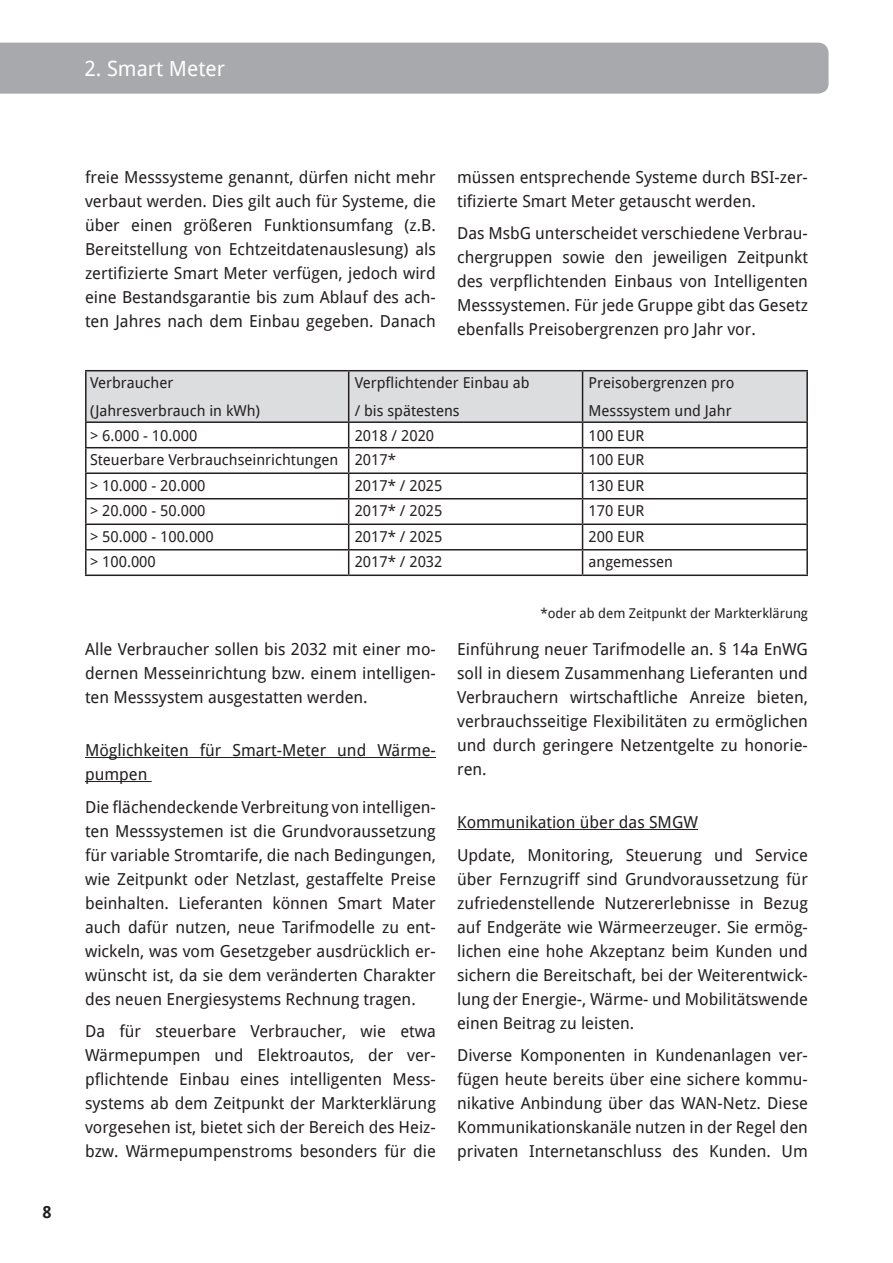
<style>
.page{position:relative;width:893px;height:1263px;background:#fff}
.page>*{position:absolute;margin:0;border:0;box-sizing:border-box;transform-origin:0 0}
.Numerierung{font:21px "Droid Sans";color:#fff}
.subhead{font:16.5px/24px "Droid Sans";color:#231f20;text-align:justify}
.t1{font:700 16.5px "Droid Sans";color:#231f20}
.t2{font:15px "Droid Sans";color:#231f20}
.subhead_Themenkasten{font:13.5px "Droid Sans";color:#231f20}
</style>
<div class="page">
<div style="left:0;top:43px;width:828px;height:51px;background:#a8a9ad"></div>
<hr style="left:85px;top:370px;width:264px;height:1px;background:#231f20">
<hr style="left:85px;top:371px;width:2px;height:50px;background:#231f20">
<hr style="left:349px;top:370px;width:234px;height:1px;background:#231f20">
<hr style="left:583px;top:370px;width:225px;height:1px;background:#231f20">
<hr style="left:806px;top:371px;width:2px;height:50px;background:#231f20">
<hr style="left:85px;top:421px;width:264px;height:2px;background:#231f20">
<hr style="left:85px;top:423px;width:2px;height:24px;background:#231f20">
<hr style="left:583px;top:421px;width:225px;height:2px;background:#231f20">
<hr style="left:806px;top:423px;width:2px;height:24px;background:#231f20">
<hr style="left:85px;top:447px;width:264px;height:1px;background:#231f20">
<hr style="left:85px;top:448px;width:2px;height:24px;background:#231f20">
<hr style="left:583px;top:447px;width:225px;height:1px;background:#231f20">
<hr style="left:806px;top:448px;width:2px;height:24px;background:#231f20">
<hr style="left:85px;top:472px;width:264px;height:2px;background:#231f20">
<hr style="left:85px;top:474px;width:2px;height:24px;background:#231f20">
<hr style="left:583px;top:472px;width:225px;height:2px;background:#231f20">
<hr style="left:806px;top:474px;width:2px;height:24px;background:#231f20">
<hr style="left:85px;top:498px;width:264px;height:1px;background:#231f20">
<hr style="left:85px;top:499px;width:2px;height:24px;background:#231f20">
<hr style="left:583px;top:498px;width:225px;height:1px;background:#231f20">
<hr style="left:806px;top:499px;width:2px;height:24px;background:#231f20">
<hr style="left:85px;top:523px;width:264px;height:2px;background:#231f20">
<hr style="left:85px;top:525px;width:2px;height:24px;background:#231f20">
<hr style="left:583px;top:523px;width:225px;height:2px;background:#231f20">
<hr style="left:806px;top:525px;width:2px;height:24px;background:#231f20">
<hr style="left:85px;top:549px;width:264px;height:1px;background:#231f20">
<hr style="left:85px;top:550px;width:2px;height:24px;background:#231f20">
<hr style="left:583px;top:549px;width:225px;height:1px;background:#231f20">
<svg style="left:86px;top:371px;width:721px;height:203px"></svg>
<hr style="left:806px;top:550px;width:2px;height:24px;background:#231f20">
<hr style="left:85px;top:574px;width:264px;height:2px;background:#231f20">
<hr style="left:349px;top:574px;width:234px;height:2px;background:#231f20">
<hr style="left:583px;top:574px;width:225px;height:2px;background:#231f20">
<hr style="left:85px;top:757px;width:351px;height:1px;background:#231f20">
<hr style="left:85px;top:781px;width:67px;height:1px;background:#231f20">
<hr style="left:457px;top:829px;width:241px;height:1px;background:#231f20">
<p class="Numerierung" style="left:84px;top:56px;width:142px">2. Smart Meter</p>
<p class="t1" style="left:43px;top:1202px;width:11px">8</p>
<p class="subhead" style="left:85px;top:165px;width:352px">freie Messsysteme genannt, dürfen nicht mehr verbaut werden. Dies gilt auch für Systeme, die über einen größeren Funktionsumfang (z.B.<br>Bereitstellung von Echtzeitdatenauslesung) als zertifizierte Smart Meter verfügen, jedoch wird eine Bestandsgarantie bis zum Ablauf des ach&shy;ten Jahres nach dem Einbau gegeben. Danach</p>
<p class="subhead" style="left:457px;top:165px;width:352px">müssen entsprechende Systeme durch BSI-zer&shy;tifizierte Smart Meter getauscht werden.</p>
<p class="subhead" style="left:457px;top:221px;width:352px">Das MsbG unterscheidet verschiedene Verbrau&shy;chergruppen sowie den jeweiligen Zeitpunkt des verpflichtenden Einbaus von Intelligenten Messsystemen. Für jede Gruppe gibt das Gesetz ebenfalls Preisobergrenzen pro Jahr vor.</p>
<p class="t2" style="left:90px;top:373px;width:85px">Verbraucher</p>
<p class="t2" style="left:90px;top:401px;width:172px">(Jahresverbrauch in kWh)</p>
<p class="t2" style="left:355px;top:373px;width:176px">Verpflichtender Einbau ab</p>
<p class="t2" style="left:355px;top:401px;width:106px">/ bis spätestens</p>
<p class="t2" style="left:589px;top:373px;width:148px">Preisobergrenzen pro</p>
<p class="t2" style="left:589px;top:401px;width:145px">Messsystem und Jahr</p>
<p class="t2" style="left:90px;top:426px;width:109px">&gt; 6.000 - 10.000</p>
<p class="t2" style="left:355px;top:426px;width:81px">2018 / 2020</p>
<p class="t2" style="left:589px;top:426px;width:57px">100 EUR</p>
<p class="t2" style="left:90px;top:450px;width:250px">Steuerbare Verbrauchseinrichtungen</p>
<p class="t2" style="left:355px;top:450px;width:43px">2017*</p>
<p class="t2" style="left:589px;top:450px;width:57px">100 EUR</p>
<p class="t2" style="left:90px;top:476px;width:117px">&gt; 10.000 - 20.000</p>
<p class="t2" style="left:355px;top:476px;width:89px">2017* / 2025</p>
<p class="t2" style="left:589px;top:476px;width:57px">130 EUR</p>
<p class="t2" style="left:90px;top:501px;width:117px">&gt; 20.000 - 50.000</p>
<p class="t2" style="left:355px;top:501px;width:89px">2017* / 2025</p>
<p class="t2" style="left:589px;top:501px;width:57px">170 EUR</p>
<p class="t2" style="left:90px;top:527px;width:125px">&gt; 50.000 - 100.000</p>
<p class="t2" style="left:355px;top:527px;width:89px">2017* / 2025</p>
<p class="t2" style="left:589px;top:527px;width:57px">200 EUR</p>
<p class="t2" style="left:90px;top:552px;width:67px">&gt; 100.000</p>
<p class="t2" style="left:355px;top:552px;width:89px">2017* / 2032</p>
<p class="t2" style="left:589px;top:552px;width:86px">angemessen</p>
<p class="subhead_Themenkasten" style="left:540px;top:605px;width:269px">*oder ab dem Zeitpunkt der Markterklärung</p>
<p class="subhead" style="left:85px;top:637px;width:352px">Alle Verbraucher sollen bis 2032 mit einer mo&shy;dernen Messeinrichtung bzw. einem intelligen&shy;ten Messsystem ausgestatten werden.</p>
<p class="subhead" style="left:85px;top:738px;width:352px">Möglichkeiten für Smart-Meter und Wärme&shy;pumpen</p>
<p class="subhead" style="left:85px;top:795px;width:352px">Die flächendeckende Verbreitung von intelligen&shy;ten Messsystemen ist die Grundvoraussetzung für variable Stromtarife, die nach Bedingungen, wie Zeitpunkt oder Netzlast, gestaffelte Preise beinhalten. Lieferanten können Smart Mater auch dafür nutzen, neue Tarifmodelle zu ent&shy;wickeln, was vom Gesetzgeber ausdrücklich er&shy;wünscht ist, da sie dem veränderten Charakter des neuen Energiesystems Rechnung tragen.</p>
<p class="subhead" style="left:85px;top:1019px;width:352px">Da für steuerbare Verbraucher, wie etwa Wärmepumpen und Elektroautos, der ver&shy;pflichtende Einbau eines intelligenten Mess&shy;systems ab dem Zeitpunkt der Markterklärung vorgesehen ist, bietet sich der Bereich des Heiz&shy;bzw. Wärmepumpenstroms besonders für die</p>
<p class="subhead" style="left:457px;top:637px;width:352px">Einführung neuer Tarifmodelle an. § 14a EnWG soll in diesem Zusammenhang Lieferanten und Verbrauchern wirtschaftliche Anreize bieten, verbrauchsseitige Flexibilitäten zu ermöglichen und durch geringere Netzentgelte zu honorie&shy;ren.</p>
<p class="subhead" style="left:457px;top:810px;width:242px">Kommunikation über das SMGW</p>
<p class="subhead" style="left:457px;top:843px;width:352px">Update, Monitoring, Steuerung und Service über Fernzugriff sind Grundvoraussetzung für zufriedenstellende Nutzererlebnisse in Bezug auf Endgeräte wie Wärmeerzeuger. Sie ermög&shy;lichen eine hohe Akzeptanz beim Kunden und sichern die Bereitschaft, bei der Weiterentwick&shy;lung der Energie-, Wärme- und Mobilitätswende einen Beitrag zu leisten.</p>
<p class="subhead" style="left:457px;top:1043px;width:352px">Diverse Komponenten in Kundenanlagen ver&shy;fügen heute bereits über eine sichere kommu&shy;nikative Anbindung über das WAN-Netz. Diese Kommunikationskanäle nutzen in der Regel den privaten Internetanschluss des Kunden. Um</p>
</div>
